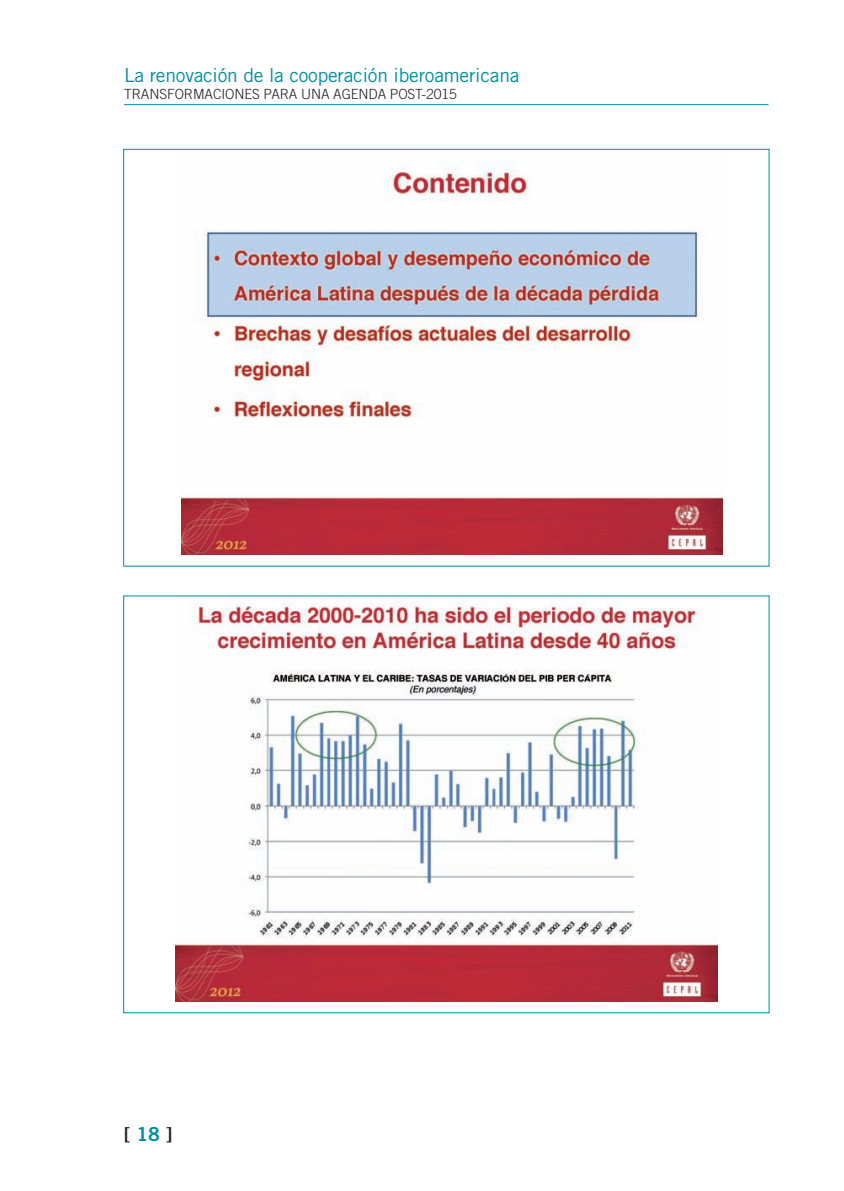
<style>
.page{position:relative;width:844px;height:1191px;background:#fff}
.page>*{position:absolute;margin:0;border:0;box-sizing:border-box;transform-origin:0 0}
.t1{font:19.25px "Trade Gothic";letter-spacing:-.01em;color:#008da2}
.t2{font:19.25px "Trade Gothic Bold Two";color:#231f20}
.t3{font:300 14px "Trade Gothic";letter-spacing:-.01em;color:#231f20}
.s1{color:#008da2}
</style>
<div class="page">
<hr style="left:124px;top:104px;width:644px;height:1px;background:#008da2">
<img style="left:175px;top:597px;width:542px;height:404px">
<img style="left:181px;top:168px;width:541px;height:387px">
<p class="t1" style="left:124px;top:69px;width:397px">La renovación de la cooperación iberoamericana</p>
<p class="t3" style="left:124px;top:89px;width:334px">TRANSFORMACIONES PARA UNA AGENDA POST-2015</p>
<p class="t2" style="left:124px;top:1127px;width:50px">[<span class="s1">18</span>]</p>
</div>
